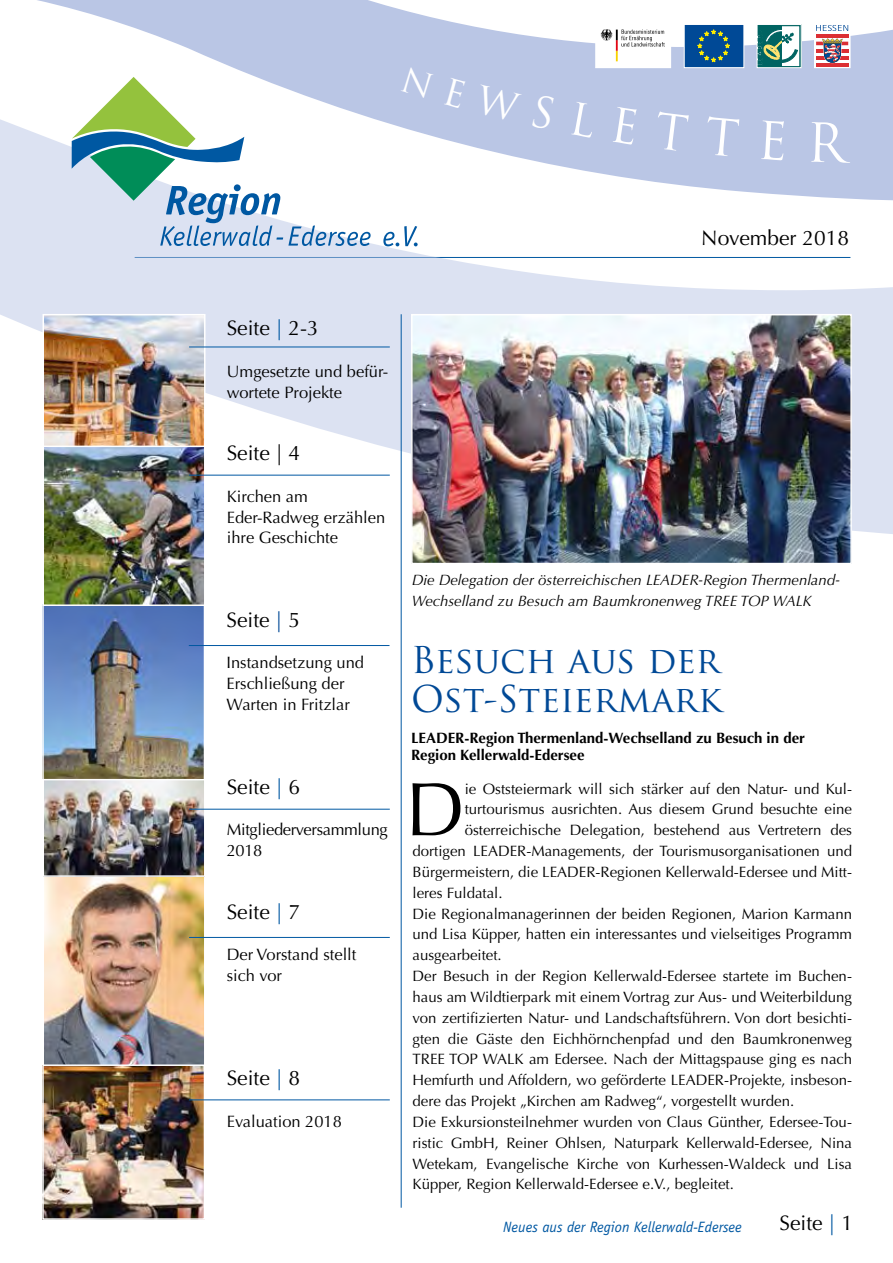
<style>
.page{position:relative;width:893px;height:1263px;background:#fff}
.page>*{position:absolute;margin:0;border:0;box-sizing:border-box;transform-origin:0 0}
.t1{font:75.9px "Optima";color:#000}
.t2{font:36px/39px "Trajan Pro";color:#004996}
.t3{font:21px "Optima";color:#000}
.t4{font:16.5px/20.9px "Optima";color:#000}
.t5{font:16.5px/20.9px "Optima";letter-spacing:-.02em;color:#000}
.t6{font:15px "Optima";color:#000}
.t7{font:italic 15px/20.9px "Optima";color:#000}
.t8{font:700 15px/16.5px "Optima";color:#000}
.t9{font:italic 15px "Officina Sans";color:#0058a2}
.s1{color:#0058a2}
.s2{color:#004996}
</style>
<div class="page">
<img style="left:46px;top:877px;width:157px;height:187px">
<div style="left:43px;top:863px;width:163px;height:212px;border:2px solid #fff"></div>
<img style="left:45px;top:607px;width:157px;height:172px">
<div style="left:42px;top:604px;width:163px;height:192px;border:2px solid #fff"></div>
<svg style="left:0;top:0;width:893px;height:553px"></svg>
<img style="left:46px;top:782px;width:157px;height:92px">
<div style="left:43px;top:779px;width:163px;height:98px;border:2px solid #fff"></div>
<img style="left:46px;top:447px;width:157px;height:156px">
<div style="left:43px;top:442px;width:163px;height:164px;border:2px solid #fff"></div>
<img style="left:46px;top:317px;width:157px;height:127px">
<div style="left:43px;top:314px;width:163px;height:133px;border:2px solid #fff"></div>
<svg style="left:383px;top:226px;width:35px;height:20px"></svg>
<svg style="left:72px;top:77px;width:299px;height:169px"></svg>
<img style="left:45px;top:1067px;width:157px;height:150px">
<div style="left:42px;top:1064px;width:163px;height:156px;border:2px solid #fff"></div>
<hr style="left:189px;top:1099px;width:201px;height:1px;background:#0058a2">
<hr style="left:401px;top:314px;width:1px;height:894px;background:#0058a2">
<hr style="left:189px;top:937px;width:201px;height:1px;background:#0058a2">
<hr style="left:189px;top:809px;width:201px;height:1px;background:#0058a2">
<hr style="left:189px;top:475px;width:201px;height:1px;background:#0058a2">
<hr style="left:189px;top:347px;width:201px;height:1px;background:#0058a2">
<img style="left:414px;top:317px;width:435px;height:244px">
<div style="left:411px;top:314px;width:441px;height:250px;border:2px solid #fff"></div>
<svg style="left:686px;top:26px;width:56px;height:40px;background:#14558a"></svg>
<div style="left:684px;top:24px;width:60px;height:44px;border:1px solid #fff"></div>
<svg style="left:759px;top:26px;width:40px;height:40px"></svg>
<div style="left:757px;top:24px;width:44px;height:44px;border:1px solid #fff"></div>
<div style="left:814px;top:24px;width:36px;height:44px;background:#fff"></div>
<hr style="left:816px;top:34px;width:32px;height:4px;background:#dc2f34">
<hr style="left:816px;top:42px;width:32px;height:3px;background:#dc2f34">
<hr style="left:816px;top:49px;width:32px;height:4px;background:#dc2f34">
<hr style="left:816px;top:56px;width:32px;height:4px;background:#dc2f34">
<hr style="left:816px;top:63px;width:32px;height:4px;background:#dc2f34">
<svg style="left:822px;top:38px;width:21px;height:25px"></svg>
<svg style="left:816px;top:26px;width:32px;height:5px"></svg>
<div style="left:814px;top:24px;width:36px;height:44px;border:1px solid #fff"></div>
<div style="left:596px;top:24px;width:75px;height:44px;background:#fff"></div>
<svg style="left:600px;top:29px;width:65px;height:32px"></svg>
<hr style="left:189px;top:645px;width:200px;height:1px;background:#0058a2">
<svg style="left:401px;top:66px;width:33px;height:33px"></svg>
<svg style="left:444px;top:77px;width:22px;height:31px"></svg>
<div style="left:474px;top:85px;width:48px;height:38px;background:#bac6e5"></div>
<svg style="left:532px;top:94px;width:23px;height:36px"></svg>
<svg style="left:571px;top:102px;width:26px;height:36px"></svg>
<svg style="left:612px;top:106px;width:26px;height:39px"></svg>
<svg style="left:654px;top:111px;width:35px;height:41px"></svg>
<svg style="left:705px;top:116px;width:34px;height:41px"></svg>
<svg style="left:760px;top:120px;width:25px;height:40px"></svg>
<div style="left:810px;top:122px;width:41px;height:41px;background:#bac6e5"></div>
<h3 class="t3" style="left:701px;top:226px;width:149px">November 2018</h3>
<h3 class="t3" style="left:227px;top:316px;width:94px">Seite <span class="s1">|</span> 2-3</h3>
<p class="t4" style="left:227px;top:361px;width:163px">Umgesetzte und befür&shy;wortete Projekte</p>
<h3 class="t3" style="left:227px;top:441px;width:75px">Seite | 4</h3>
<p class="t4" style="left:227px;top:486px;width:160px">Kirchen am<br>Eder-Radweg erzählen ihre Geschichte</p>
<h3 class="t3" style="left:226px;top:607px;width:75px">Seite <span class="s2">|</span> 5</h3>
<p class="t4" style="left:226px;top:653px;width:139px">Instandsetzung und<br>Erschließung der<br>Warten in Fritzlar</p>
<h3 class="t3" style="left:227px;top:774px;width:75px">Seite <span class="s1">|</span> 6</h3>
<p class="t5" style="left:227px;top:819px;width:162px">Mitgliederversammlung<br>2018</p>
<h3 class="t3" style="left:227px;top:899px;width:75px">Seite <span class="s1">|</span> 7</h3>
<p class="t4" style="left:227px;top:944px;width:131px">Der Vorstand stellt sich vor</p>
<h3 class="t3" style="left:227px;top:1066px;width:75px">Seite <span class="s1">|</span> 8</h3>
<p class="t4" style="left:227px;top:1111px;width:117px">Evaluation 2018</p>
<p class="t7" style="left:412px;top:570px;width:430px">Die Delegation der österreichischen LEADER-Region Thermenland-<br>Wechselland zu Besuch am Baumkronenweg TREE TOP WALK</p>
<h2 class="t2" style="left:411px;top:640px;width:313px">Besuch aus der<br>Ost-Steiermark</h2>
<p class="t8" style="left:411px;top:730px;width:395px">LEADER-Region Thermenland-Wechselland zu Besuch in der<br>Region Kellerwald-Edersee</p>
<h1 class="t1" style="left:406px;top:765px;width:60px">D</h1>
<p class="t6" style="left:465px;top:780px;width:389px">ie Oststeiermark will sich stärker auf den Natur- und Kul-</p>
<p class="t6" style="left:465px;top:800px;width:389px">turtourismus ausrichten. Aus diesem Grund besuchte eine</p>
<p class="t6" style="left:465px;top:821px;width:389px">österreichische Delegation, bestehend aus Vertretern des</p>
<p class="t6" style="left:412px;top:842px;width:441px">dortigen LEADER-Managements, der Tourismusorganisationen und</p>
<p class="t6" style="left:412px;top:863px;width:441px">Bürgermeistern, die LEADER-Regionen Kellerwald-Edersee und Mitt-</p>
<p class="t6" style="left:412px;top:884px;width:92px">leres Fuldatal.</p>
<p class="t6" style="left:412px;top:905px;width:441px">Die Regionalmanagerinnen der beiden Regionen, Marion Karmann</p>
<p class="t6" style="left:412px;top:925px;width:441px">und Lisa Küpper, hatten ein interessantes und vielseitiges Programm</p>
<p class="t6" style="left:412px;top:946px;width:91px">ausgearbeitet.</p>
<p class="t6" style="left:412px;top:967px;width:441px">Der Besuch in der Region Kellerwald-Edersee startete im Buchen-</p>
<p class="t6" style="left:412px;top:988px;width:441px">haus am Wildtierpark mit einem Vortrag zur Aus- und Weiterbildung</p>
<p class="t6" style="left:412px;top:1009px;width:441px">von zertifizierten Natur- und Landschaftsführern. Von dort besichti-</p>
<p class="t6" style="left:412px;top:1030px;width:441px">gten die Gäste den Eichhörnchenpfad und den Baumkronenweg</p>
<p class="t6" style="left:412px;top:1050px;width:441px">TREE TOP WALK am Edersee. Nach der Mittagspause ging es nach</p>
<p class="t6" style="left:412px;top:1071px;width:441px">Hemfurth und Affoldern, wo geförderte LEADER-Projekte, insbeson-</p>
<p class="t6" style="left:412px;top:1092px;width:383px">dere das Projekt „Kirchen am Radweg“, vorgestellt wurden.</p>
<p class="t6" style="left:412px;top:1113px;width:441px">Die Exkursionsteilnehmer wurden von Claus Günther, Edersee-Tou-</p>
<p class="t6" style="left:412px;top:1134px;width:441px">ristic GmbH, Reiner Ohlsen, Naturpark Kellerwald-Edersee, Nina</p>
<p class="t6" style="left:412px;top:1155px;width:441px">Wetekam, Evangelische Kirche von Kurhessen-Waldeck und Lisa</p>
<p class="t6" style="left:412px;top:1175px;width:323px">Küpper, Region Kellerwald-Edersee e.V., begleitet.</p>
<p class="t9" style="left:503px;top:1218px;width:240px">Neues aus der Region Kellerwald-Edersee</p>
<h3 class="t3" style="left:780px;top:1211px;width:75px">Seite <span class="s1">|</span> 1</h3>
</div>
